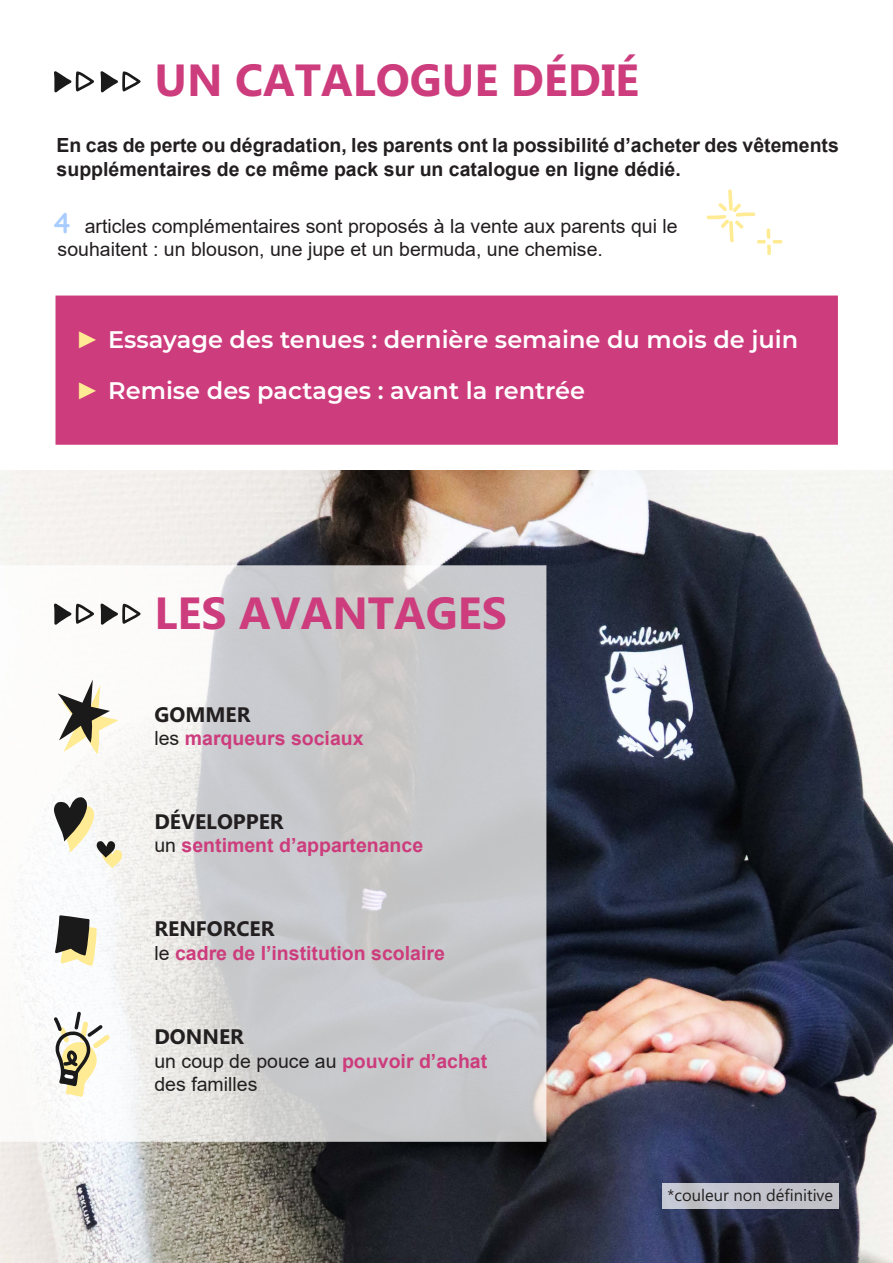
<style>
.page{position:relative;width:893px;height:1263px;background:#fff}
.page>*{position:absolute;margin:0;border:0;box-sizing:border-box;transform-origin:0 0}
.t1{font:700 45px "Microsoft Phags Pa";color:#cd3c7c}
.t2{font:700 28.5px "BC Alphapipe TSB";color:#a9ccff}
.t3{font:600 24px "Montserrat";color:#fff}
.t4{font:700 21px "Microsoft Phags Pa";color:#231f20}
.t5{font:19.5px/23.4px "Arial";color:#231f20}
.t6{font:700 19.5px/23.4px "Arial";color:#231f20}
.t7{font:700 19.5px "Arial";color:#cd3c7c}
.t8{font:16.5px "Microsoft Phags Pa";color:#231f20}
.s1{font-family:"Arial Narrow";font-weight:400;color:#ffeb94}
.s2{font-weight:400;color:#231f20}
.s3{font-weight:700;color:#cd3c7c}
</style>
<div class="page">
<div style="left:56px;top:296px;width:782px;height:149px;background:#cd3c7c"></div>
<svg style="left:54px;top:71px;width:87px;height:22px"></svg>
<svg style="left:707px;top:189px;width:64px;height:66px"></svg>
<svg style="left:772px;top:240px;width:10px;height:4px"></svg>
<img style="left:0;top:471px;width:893px;height:792px">
<svg style="left:0;top:565px;width:546px;height:577px;fill:#cacbcf"></svg>
<svg style="left:52px;top:1012px;width:59px;height:87px"></svg>
<svg style="left:58px;top:679px;width:63px;height:77px"></svg>
<svg style="left:54px;top:797px;width:69px;height:183px"></svg>
<svg style="left:52px;top:601px;width:91px;height:28px"></svg>
<div style="left:662px;top:1184px;width:177px;height:25px;background:#c2c3cb"></div>
<p class="t1" style="left:154px;top:48px;width:486px">UN CATALOGUE DÉDIÉ</p>
<p class="t6" style="left:57px;top:134px;width:784px">En cas de perte ou dégradation, les parents ont la possibilité d’acheter des vêtements supplémentaires de ce même pack sur un catalogue en ligne dédié.</p>
<h2 class="t2" style="left:54px;top:205px;width:18px">4</h2>
<p class="t5" style="left:58px;top:214px;width:621px;text-indent:27px">articles complémentaires sont proposés à la vente aux parents qui le souhaitent : un blouson, une jupe et un bermuda, une chemise.</p>
<p class="t3" style="left:79px;top:323px;width:721px"><span class="s1">►</span> Essayage des tenues : dernière semaine du mois de juin</p>
<p class="t3" style="left:79px;top:374px;width:508px"><span class="s1">►</span> Remise des pactages : avant la rentrée</p>
<p class="t1" style="left:154px;top:581px;width:354px">LES AVANTAGES</p>
<p class="t4" style="left:154px;top:699px;width:97px">GOMMER</p>
<p class="t7" style="left:154px;top:724px;width:211px"><span class="s2">les</span> marqueurs sociaux</p>
<p class="t4" style="left:154px;top:806px;width:131px">DÉVELOPPER</p>
<p class="t7" style="left:154px;top:832px;width:270px"><span class="s2">un</span> sentiment d’appartenance</p>
<p class="t4" style="left:154px;top:914px;width:122px">RENFORCER</p>
<p class="t7" style="left:154px;top:939px;width:292px"><span class="s2">le</span> cadre de l’institution scolaire</p>
<p class="t4" style="left:154px;top:1022px;width:91px">DONNER</p>
<p class="t5" style="left:154px;top:1049px;width:334px">un coup de pouce au <span class="s3">pouvoir d’achat</span></p>
<p class="t5" style="left:154px;top:1072px;width:104px">des familles</p>
<p class="t8" style="left:668px;top:1183px;width:167px">*couleur non définitive</p>
</div>
